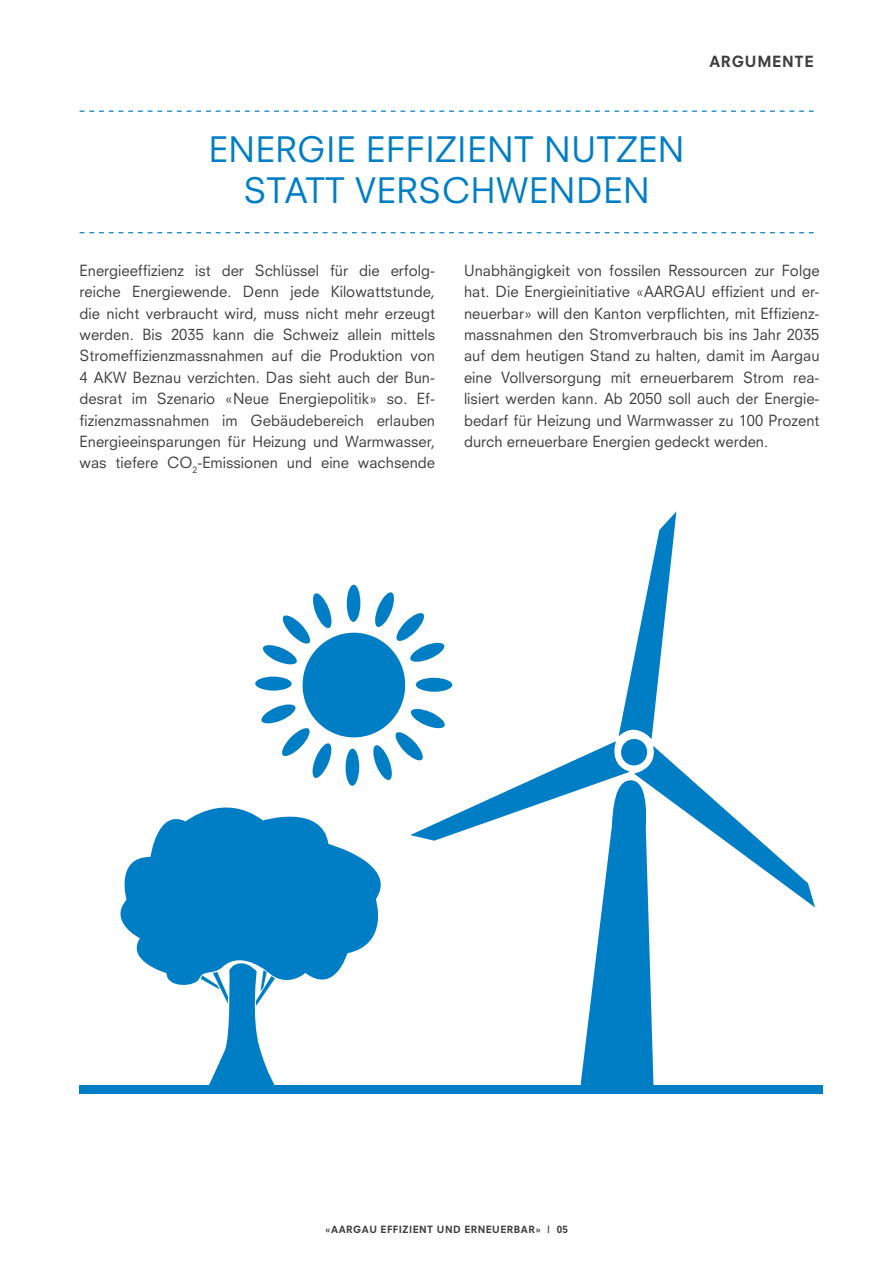
<style>
.page{position:relative;width:893px;height:1263px;background:#fff}
.page>*{position:absolute;margin:0;border:0;box-sizing:border-box;transform-origin:0 0}
.t1{font:34.2px/41.1px "Neuzeit S";letter-spacing:.02em;color:#007ec5;text-align:center}
.t2{font:15px/21.3px "Neuzeit S";letter-spacing:.005em;color:#3e3e3f;text-align:justify}
.t3{font:800 15px "Neuzeit S";letter-spacing:.05em;color:#3e3e3f}
.t4{font:800 9.75px "Neuzeit S";letter-spacing:.05em;color:#3e3e3f}
</style>
<div class="page">
<svg style="left:80px;top:232px;width:734px;height:1px"></svg>
<svg style="left:80px;top:111px;width:734px;height:1px"></svg>
<svg style="left:120px;top:813px;width:81px;height:172px;fill:#007ec5"></svg>
<svg style="left:124px;top:834px;width:55px;height:99px"></svg>
<svg style="left:201px;top:511px;width:614px;height:574px"></svg>
<div style="left:80px;top:1085px;width:743px;height:9px;background:#007ec5"></div>
<h1 class="t1" style="left:209px;top:129px;width:477px">ENERGIE EFFIZIENT NUTZEN<br>STATT VERSCHWENDEN</h1>
<p class="t3" style="left:709px;top:53px;width:106px">ARGUMENTE</p>
<p class="t2" style="left:80px;top:260px;width:357px">Energieeffizienz ist der Schlüssel für die erfolg&shy;reiche Energiewende. Denn jede Kilowattstunde, die nicht verbraucht wird, muss nicht mehr erzeugt werden. Bis 2035 kann die Schweiz allein mittels Stromeffizienzmassnahmen auf die Produktion von 4 AKW Beznau verzichten. Das sieht auch der Bun&shy;desrat im Szenario «Neue Energiepolitik» so. Ef&shy;fizienzmassnahmen im Gebäudebereich erlauben Energieeinsparungen für Heizung und Warmwasser, was tiefere CO<sub>2</sub>-Emissionen und eine wachsende</p>
<p class="t2" style="left:464px;top:260px;width:357px">Unabhängigkeit von fossilen Ressourcen zur Folge hat. Die Energieinitiative «AARGAU effizient und er&shy;neuerbar» will den Kanton verpflichten, mit Effizienz&shy;massnahmen den Stromverbrauch bis ins Jahr 2035 auf dem heutigen Stand zu halten, damit im Aargau eine Vollversorgung mit erneuerbarem Strom rea&shy;lisiert werden kann. Ab 2050 soll auch der Energie&shy;bedarf für Heizung und Warmwasser zu 100 Prozent durch erneuerbare Energien gedeckt werden.</p>
<p class="t4" style="left:325px;top:1223px;width:244px">«AARGAU EFFIZIENT UND ERNEUERBAR» | 05</p>
</div>
